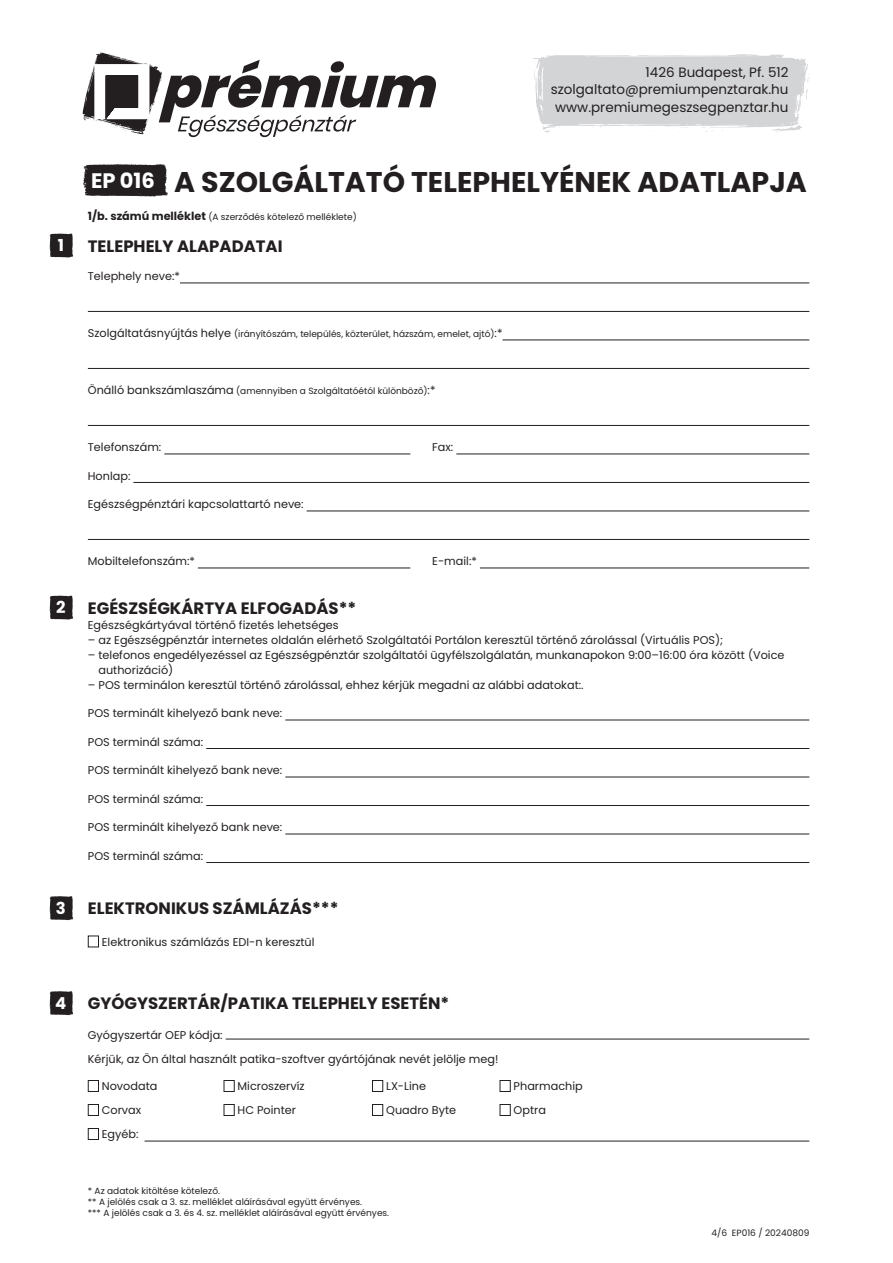
<style>
.page{position:relative;width:893px;height:1263px;background:#fff}
.page>*{position:absolute;margin:0;border:0;box-sizing:border-box;transform-origin:0 0}
.Paragraph_Style_2{font:700 28.5px "Poppins";color:#231f20}
.t1{font:700 21px "Poppins";color:#fff}
.Paragraph_Style_3{font:700 16.5px "Poppins";color:#231f20}
.t2{font:700 16.5px "Poppins";color:#fff}
.t3{font:13.5px "Poppins";color:#231f20}
.Paragraph_Style_2-2{font:11.25px/15px "Poppins";color:#231f20}
.Paragraph_Style_2-3{font:9px "Poppins";color:#231f20}
.s1{font-weight:700;font-size:11.25px}
.s2{font-size:11.25px}
</style>
<div class="page">
<svg style="left:532px;top:54px;width:277px;height:79px;background:#d9dadc"></svg>
<svg style="left:50px;top:233px;width:23px;height:25px"></svg>
<hr style="left:180px;top:283px;width:629px;height:1px;background:#231f20">
<hr style="left:88px;top:311px;width:721px;height:1px;background:#231f20">
<hr style="left:502px;top:340px;width:307px;height:1px;background:#231f20">
<hr style="left:88px;top:368px;width:721px;height:1px;background:#231f20">
<hr style="left:88px;top:425px;width:721px;height:1px;background:#231f20">
<hr style="left:164px;top:454px;width:246px;height:1px;background:#231f20">
<hr style="left:456px;top:454px;width:353px;height:1px;background:#231f20">
<hr style="left:133px;top:482px;width:676px;height:1px;background:#231f20">
<hr style="left:307px;top:511px;width:502px;height:1px;background:#231f20">
<hr style="left:88px;top:539px;width:721px;height:1px;background:#231f20">
<hr style="left:198px;top:568px;width:212px;height:1px;background:#231f20">
<hr style="left:480px;top:568px;width:329px;height:1px;background:#231f20">
<svg style="left:50px;top:595px;width:23px;height:25px"></svg>
<hr style="left:285px;top:720px;width:524px;height:1px;background:#231f20">
<hr style="left:206px;top:748px;width:603px;height:1px;background:#231f20">
<hr style="left:285px;top:777px;width:524px;height:1px;background:#231f20">
<hr style="left:206px;top:805px;width:603px;height:1px;background:#231f20">
<hr style="left:285px;top:834px;width:524px;height:1px;background:#231f20">
<hr style="left:206px;top:862px;width:603px;height:1px;background:#231f20">
<svg style="left:50px;top:896px;width:23px;height:24px"></svg>
<div style="left:88px;top:935px;width:11px;height:12px;border:1px solid #231f20"></div>
<svg style="left:50px;top:991px;width:23px;height:24px"></svg>
<hr style="left:226px;top:1039px;width:583px;height:1px;background:#231f20">
<div style="left:88px;top:1080px;width:11px;height:12px;border:1px solid #231f20"></div>
<div style="left:224px;top:1080px;width:11px;height:12px;border:1px solid #231f20"></div>
<div style="left:372px;top:1080px;width:11px;height:12px;border:1px solid #231f20"></div>
<div style="left:500px;top:1080px;width:11px;height:12px;border:1px solid #231f20"></div>
<div style="left:88px;top:1104px;width:11px;height:12px;border:1px solid #231f20"></div>
<div style="left:224px;top:1104px;width:11px;height:12px;border:1px solid #231f20"></div>
<div style="left:372px;top:1104px;width:11px;height:12px;border:1px solid #231f20"></div>
<div style="left:500px;top:1104px;width:11px;height:12px;border:1px solid #231f20"></div>
<div style="left:88px;top:1128px;width:11px;height:12px;border:1px solid #231f20"></div>
<hr style="left:145px;top:1141px;width:664px;height:1px;background:#231f20">
<svg style="left:83px;top:164px;width:85px;height:32px;background:#322f30"></svg>
<svg style="left:83px;top:52px;width:353px;height:85px"></svg>
<p class="t3" style="left:646px;top:65px;width:144px">1426 Budapest, Pf. 512</p>
<p class="t3" style="left:551px;top:82px;width:239px">szolgaltato@premiumpenztarak.hu</p>
<p class="t3" style="left:555px;top:99px;width:235px">www.premiumegeszsegpenztar.hu</p>
<p class="Paragraph_Style_2" style="left:174px;top:165px;width:634px">A SZOLGÁLTATÓ TELEPHELYÉNEK ADATLAPJA</p>
<p class="Paragraph_Style_2-3" style="left:88px;top:211px;width:270px"><span class="s1">1/b. számú melléklet</span> (A szerződés kötelező melléklete)</p>
<p class="t1" style="left:91px;top:169px;width:65px">EP 016</p>
<p class="t2" style="left:58px;top:236px;width:8px">1</p>
<p class="Paragraph_Style_3" style="left:88px;top:236px;width:196px">TELEPHELY ALAPADATAI</p>
<p class="Paragraph_Style_2-2" style="left:88px;top:269px;width:94px">Telephely neve:*</p>
<p class="Paragraph_Style_2-3" style="left:88px;top:329px;width:416px"><span class="s2">Szolgáltatásnyújtás helye</span> (irányítószám, település, közterület, házszám, emelet, ajtó)<span class="s2">:*</span></p>
<p class="Paragraph_Style_2-3" style="left:88px;top:386px;width:349px"><span class="s2">Önálló bankszámlaszáma</span> (amennyiben a Szolgáltatóétól különböző)<span class="s2">:*</span></p>
<p class="Paragraph_Style_2-2" style="left:88px;top:440px;width:75px">Telefonszám:</p>
<p class="Paragraph_Style_2-2" style="left:432px;top:440px;width:23px">Fax:</p>
<p class="Paragraph_Style_2-2" style="left:88px;top:468px;width:44px">Honlap:</p>
<p class="Paragraph_Style_2-2" style="left:88px;top:497px;width:217px">Egészségpénztári kapcsolattartó neve:</p>
<p class="Paragraph_Style_2-2" style="left:88px;top:554px;width:108px">Mobiltelefonszám:*</p>
<p class="Paragraph_Style_2-2" style="left:432px;top:554px;width:46px">E-mail:*</p>
<p class="t2" style="left:56px;top:598px;width:11px">2</p>
<p class="Paragraph_Style_3" style="left:88px;top:598px;width:270px">EGÉSZSÉGKÁRTYA ELFOGADÁS**</p>
<p class="Paragraph_Style_2-2" style="left:88px;top:617px;width:252px">Egészségkártyával történő fizetés lehetséges</p>
<p class="Paragraph_Style_2-2" style="left:88px;top:632px;width:637px">– az Egészségpénztár internetes oldalán elérhető Szolgáltatói Portálon keresztül történő zárolással (Virtuális POS);</p>
<p class="Paragraph_Style_2-2" style="left:98px;top:647px;width:687px;text-indent:-11px">– telefonos engedélyezéssel az Egészségpénztár szolgáltatói ügyfélszolgálatán, munkanapokon 9:00–16:00 óra között (Voice authorizáció)</p>
<p class="Paragraph_Style_2-2" style="left:88px;top:677px;width:497px">– POS terminálon keresztül történő zárolással, ehhez kérjük megadni az alábbi adatokat:.</p>
<p class="Paragraph_Style_2-2" style="left:88px;top:706px;width:196px">POS terminált kihelyező bank neve:</p>
<p class="Paragraph_Style_2-2" style="left:88px;top:734px;width:117px">POS terminál száma:</p>
<p class="Paragraph_Style_2-2" style="left:88px;top:763px;width:196px">POS terminált kihelyező bank neve:</p>
<p class="Paragraph_Style_2-2" style="left:88px;top:791px;width:117px">POS terminál száma:</p>
<p class="Paragraph_Style_2-2" style="left:88px;top:820px;width:196px">POS terminált kihelyező bank neve:</p>
<p class="Paragraph_Style_2-2" style="left:88px;top:848px;width:117px">POS terminál száma:</p>
<p class="t2" style="left:56px;top:898px;width:11px">3</p>
<p class="Paragraph_Style_3" style="left:88px;top:899px;width:252px">ELEKTRONIKUS SZÁMLÁZÁS***</p>
<p class="Paragraph_Style_2-2" style="left:102px;top:934px;width:214px">Elektronikus számlázás EDI-n keresztül</p>
<p class="t2" style="left:55px;top:993px;width:13px">4</p>
<p class="Paragraph_Style_3" style="left:88px;top:994px;width:363px">GYÓGYSZERTÁR/PATIKA TELEPHELY ESETÉN*</p>
<p class="Paragraph_Style_2-2" style="left:88px;top:1028px;width:136px">Gyógyszertár OEP kódja:</p>
<p class="Paragraph_Style_2-2" style="left:88px;top:1052px;width:412px">Kérjük, az Ön által használt patika-szoftver gyártójának nevét jelölje meg!</p>
<p class="Paragraph_Style_2-2" style="left:102px;top:1079px;width:57px">Novodata</p>
<p class="Paragraph_Style_2-2" style="left:238px;top:1079px;width:69px">Microszervíz</p>
<p class="Paragraph_Style_2-2" style="left:386px;top:1079px;width:41px">LX-Line</p>
<p class="Paragraph_Style_2-2" style="left:514px;top:1079px;width:71px">Pharmachip</p>
<p class="Paragraph_Style_2-2" style="left:102px;top:1103px;width:41px">Corvax</p>
<p class="Paragraph_Style_2-2" style="left:238px;top:1103px;width:60px">HC Pointer</p>
<p class="Paragraph_Style_2-2" style="left:386px;top:1103px;width:71px">Quadro Byte</p>
<p class="Paragraph_Style_2-2" style="left:514px;top:1103px;width:34px">Optra</p>
<p class="Paragraph_Style_2-2" style="left:102px;top:1127px;width:38px">Egyéb:</p>
<p class="Paragraph_Style_2-3" style="left:88px;top:1186px;width:134px">* Az adatok kitöltése kötelező.</p>
<p class="Paragraph_Style_2-3" style="left:88px;top:1196px;width:276px">** A jelölés csak a 3. sz. melléklet aláírásával együtt érvényes.</p>
<p class="Paragraph_Style_2-3" style="left:88px;top:1207px;width:303px">*** A jelölés csak a 3. és 4. sz. melléklet aláírásával együtt érvényes.</p>
<p class="Paragraph_Style_2-3" style="left:711px;top:1227px;width:99px">4/6 EP016 / 20240809</p>
</div>
